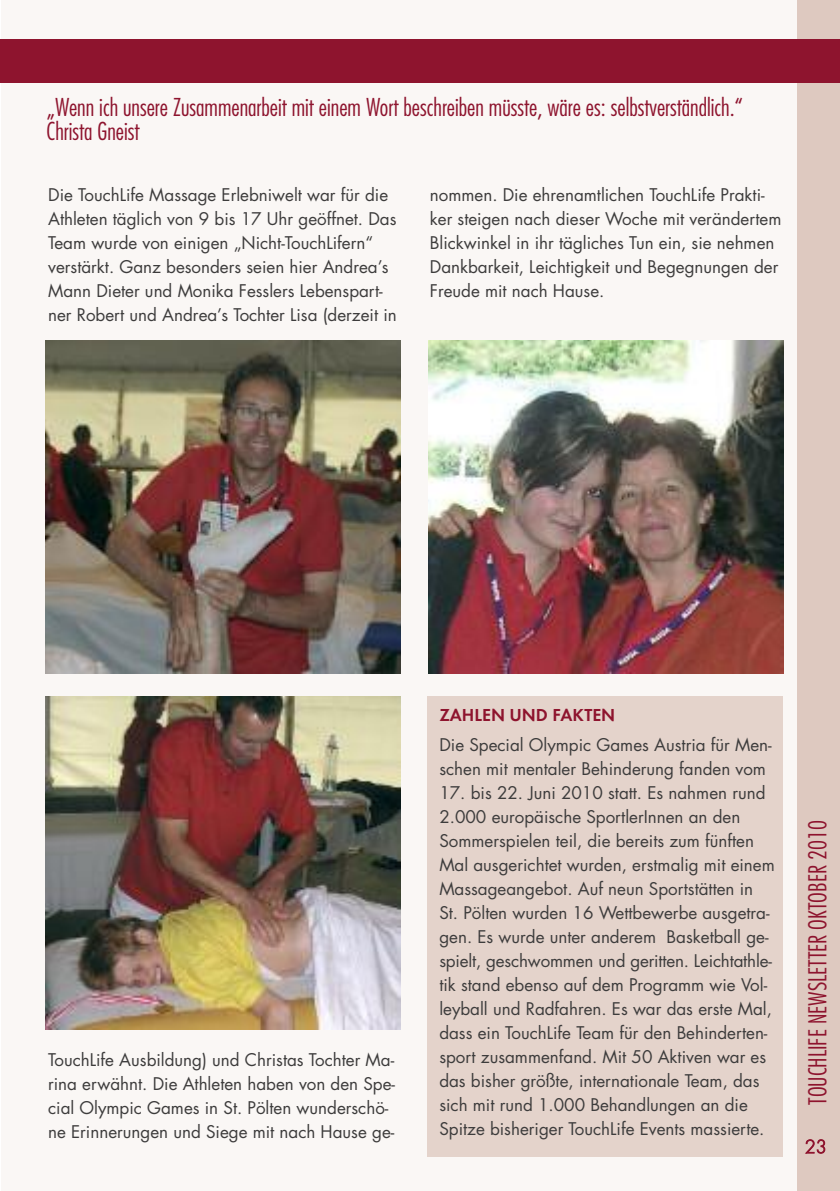
<style>
.page{position:relative;width:840px;height:1191px;background:#fff}
.page>*{position:absolute;margin:0;border:0;box-sizing:border-box;transform-origin:0 0}
.t1{font:300 condensed 24px/24px "Futura";color:#8e142e}
.t2{font:300 20px "Futura T";color:#8e142e}
.t3{font:600 18px "Futura T";color:#8e142e}
.t4{font:17px/24px "Futura";color:#3d3c3c}
</style>
<div class="page">
<div style="left:1px;top:0;width:838px;height:1191px;background:#faf7f5"></div>
<div style="left:796px;top:0;width:43px;height:1191px;background:#dec9c0"></div>
<div style="left:0;top:40px;width:839px;height:43px;background:#8e142e"></div>
<img style="left:45px;top:340px;width:355px;height:333px">
<img style="left:428px;top:340px;width:354px;height:333px">
<img style="left:45px;top:696px;width:355px;height:333px">
<div style="left:427px;top:696px;width:355px;height:461px;background:#e4d3cb"></div>
<h1 class="t1" style="left:46px;top:96px;width:697px">„Wenn ich unsere Zusammenarbeit mit einem Wort beschreiben müsste, wäre es: selbstverständlich.“<br>Christa Gneist</h1>
<p class="t4" style="left:48px;top:184px;width:350px">Die TouchLife Massage Erlebniwelt war für die Athleten täglich von 9 bis 17 Uhr geöffnet. Das Team wurde von einigen „Nicht-TouchLifern“ verstärkt. Ganz besonders seien hier Andrea’s Mann Dieter und Monika Fesslers Lebenspart&shy;ner Robert und Andrea’s Tochter Lisa (derzeit in</p>
<p class="t4" style="left:429px;top:184px;width:353px">nommen. Die ehrenamtlichen TouchLife Prakti&shy;ker steigen nach dieser Woche mit verändertem Blickwinkel in ihr tägliches Tun ein, sie nehmen Dankbarkeit, Leichtigkeit und Begegnungen der Freude mit nach Hause.</p>
<p class="t4" style="left:48px;top:1048px;width:348px">TouchLife Ausbildung) und Christas Tochter Ma&shy;rina erwähnt. Die Athleten haben von den Spe&shy;cial Olympic Games in St. Pölten wunderschö&shy;ne Erinnerungen und Siege mit nach Hause ge-</p>
<p class="t3" style="left:439px;top:704px;width:177px">ZAHLEN UND FAKTEN</p>
<p class="t4" style="left:439px;top:734px;width:333px">Die Special Olympic Games Austria für Men&shy;schen mit mentaler Behinderung fanden vom</p>
<p class="t4" style="left:439px;top:782px;width:337px">17. bis 22. Juni 2010 statt. Es nahmen rund 2.000 europäische SportlerInnen an den Sommerspielen teil, die bereits zum fünften Mal ausgerichtet wurden, erstmalig mit einem Massageangebot. Auf neun Sportstätten in St. Pölten wurden 16 Wettbewerbe ausgetra&shy;gen. Es wurde unter anderem Basketball ge&shy;spielt, geschwommen und geritten. Leichtathle&shy;tik stand ebenso auf dem Programm wie Vol&shy;leyball und Radfahren. Es war das erste Mal, dass ein TouchLife Team für den Behinderten&shy;sport zusammenfand. Mit 50 Aktiven war es das bisher größte, internationale Team, das sich mit rund 1.000 Behandlungen an die Spitze bisheriger TouchLife Events massierte.</p>
<h1 class="t1" style="left:806px;top:1104px;width:286px;rotate:-90deg">TOUCHLIFE NEWSLETTER OKTOBER 2010</h1>
<p class="t2" style="left:804px;top:1134px;width:23px">23</p>
</div>
